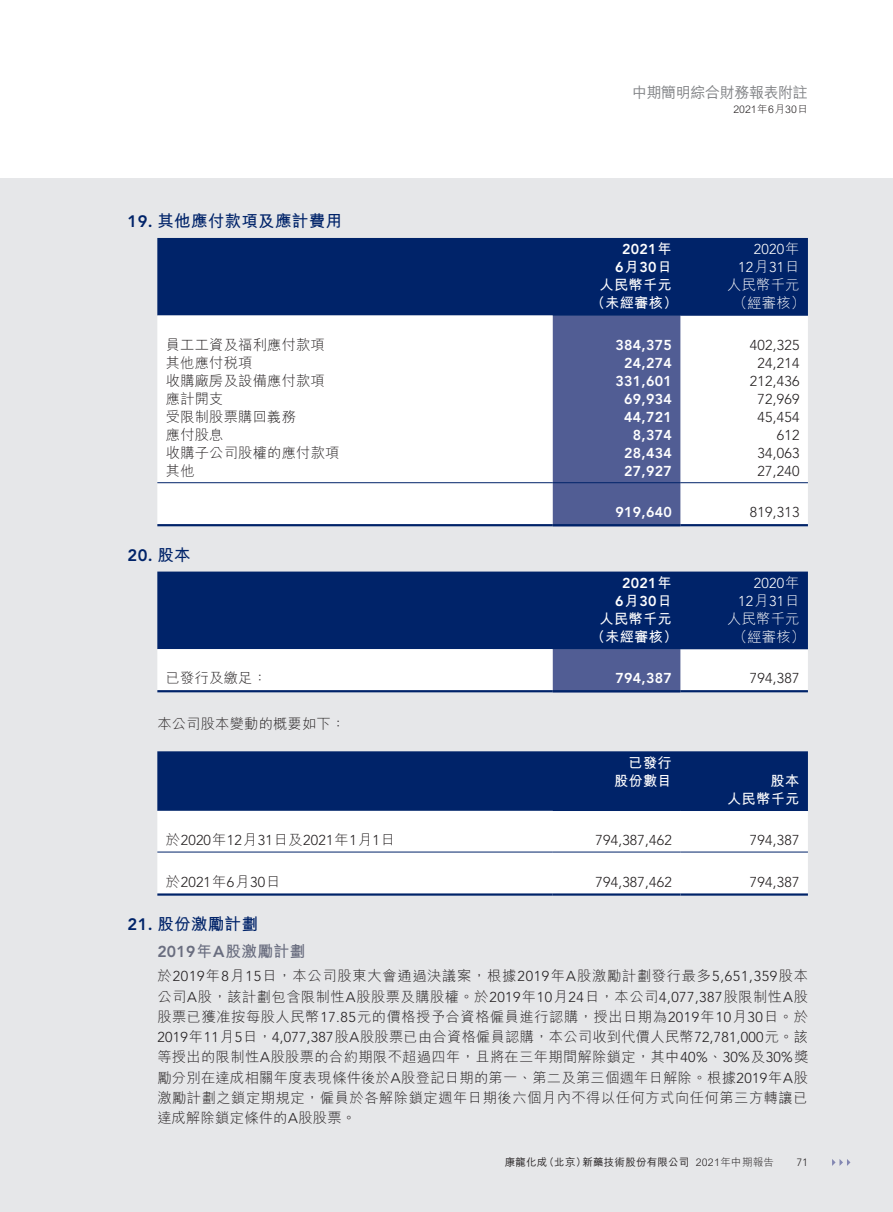
<style>
.page{position:relative;width:893px;height:1212px;background:#fff}
.page>*{position:absolute;margin:0;border:0;box-sizing:border-box;transform-origin:0 0}
.t1{font:700 16.5px "M Hei HK";letter-spacing:.02em;color:#002369}
.t2{font:800 16.5px "Avenir LT Std";color:#002369}
.t3{font:700 15.75px "M Hei HK";letter-spacing:.02em;color:#696d7f}
.t4{font:500 15px "M Hei HK";letter-spacing:-.025em;color:#808285}
.t5{font:300 14.25px/20.2px "M Hei HK";letter-spacing:.015em;color:#231f20;text-align:justify}
.t6{font:300 14.25px "Avenir LT Std";letter-spacing:.015em;color:#231f20}
.t7{font:800 14.25px/18px "Avenir LT Std";letter-spacing:.02em;color:#fff;text-align:center}
.t8{font:700 14.25px/18px "M Hei HK";letter-spacing:.02em;color:#fff;text-align:right}
.t9{font:300 14.25px/18px "Avenir LT Std";letter-spacing:.015em;color:#fff;text-align:right}
.t10{font:300 14.25px "M Hei HK";letter-spacing:.015em;color:#fff}
.t11{font:500 10.5px "M Hei HK";letter-spacing:.02em;color:#231f20}
.t12{font:300 10.5px "M Hei HK";letter-spacing:.03em;color:#231f20}
.t13{font:300 10.5px "Avenir LT Std";color:#231f20}
.s1{font-family:"Avenir LT Std";font-weight:800}
.s2{font-family:"M Hei HK";font-weight:700}
.s3{font-family:"M Hei HK"}
.s4{font-family:"Avenir LT Std"}
.s5{font-weight:300}
</style>
<div class="page">
<div style="left:0;top:179px;width:893px;height:1033px;background:#e6e7e9"></div>
<svg style="left:832px;top:1159px;width:18px;height:7px"></svg>
<div style="left:157px;top:238px;width:651px;height:77px;background:#002369"></div>
<div style="left:157px;top:315px;width:651px;height:209px;background:#fff"></div>
<div style="left:553px;top:316px;width:127px;height:208px;background:#515d94"></div>
<hr style="left:553px;top:315px;width:127px;height:1px;background:#002369">
<hr style="left:680px;top:315px;width:128px;height:1px;background:#002369">
<hr style="left:157px;top:482px;width:396px;height:1px;background:#002369">
<hr style="left:553px;top:482px;width:127px;height:1px;background:#002369">
<hr style="left:680px;top:482px;width:128px;height:1px;background:#002369">
<hr style="left:157px;top:524px;width:396px;height:2px;background:#002369">
<hr style="left:553px;top:524px;width:127px;height:2px;background:#002369">
<hr style="left:680px;top:524px;width:128px;height:2px;background:#002369">
<div style="left:157px;top:571px;width:651px;height:78px;background:#002369"></div>
<svg style="left:157px;top:649px;width:651px;height:41px;background:#dbdee9"></svg>
<hr style="left:553px;top:648px;width:127px;height:1px;background:#002369">
<hr style="left:680px;top:648px;width:128px;height:1px;background:#002369">
<hr style="left:157px;top:690px;width:396px;height:2px;background:#002369">
<hr style="left:553px;top:690px;width:127px;height:2px;background:#002369">
<hr style="left:680px;top:690px;width:128px;height:2px;background:#002369">
<div style="left:157px;top:751px;width:651px;height:60px;background:#002369"></div>
<div style="left:157px;top:811px;width:651px;height:82px;background:#fff"></div>
<hr style="left:553px;top:810px;width:127px;height:1px;background:#002369">
<hr style="left:680px;top:810px;width:128px;height:1px;background:#002369">
<hr style="left:157px;top:852px;width:396px;height:1px;background:#002369">
<hr style="left:553px;top:852px;width:127px;height:1px;background:#002369">
<hr style="left:680px;top:852px;width:128px;height:1px;background:#002369">
<hr style="left:157px;top:893px;width:396px;height:3px;background:#002369">
<hr style="left:553px;top:893px;width:127px;height:3px;background:#002369">
<hr style="left:680px;top:893px;width:128px;height:3px;background:#002369">
<p class="t1" style="left:128px;top:209px;width:216px"><span class="s1">19.</span> 其他應付款項及應計費用</p>
<p class="t4" style="left:632px;top:82px;width:177px">中期簡明綜合財務報表附註</p>
<p class="t12" style="left:733px;top:104px;width:76px">2021年6月30日</p>
<p class="t7" style="left:615px;top:240px;width:58px">2021<span class="s2">年<br></span>6<span class="s2">月</span>30<span class="s2">日</span></p>
<p class="t9" style="left:738px;top:240px;width:63px">2020<span class="s3">年<br></span>12<span class="s3">月</span>31<span class="s3">日</span></p>
<p class="t8" style="left:599px;top:275px;width:74px">人民幣千元</p>
<p class="t10" style="left:727px;top:278px;width:74px">人民幣千元</p>
<p class="t8" style="left:591px;top:293px;width:88px">（未經審核）</p>
<p class="t10" style="left:733px;top:296px;width:74px">（經審核）</p>
<p class="t5" style="left:166px;top:334px;width:161px">員工工資及福利應付款項</p>
<p class="t7" style="left:615px;top:336px;width:58px">384,375</p>
<p class="t6" style="left:750px;top:336px;width:51px">402,325</p>
<p class="t5" style="left:166px;top:352px;width:88px">其他應付稅項</p>
<p class="t7" style="left:624px;top:354px;width:49px">24,274</p>
<p class="t6" style="left:757px;top:354px;width:43px">24,214</p>
<p class="t5" style="left:166px;top:370px;width:161px">收購廠房及設備應付款項</p>
<p class="t7" style="left:615px;top:372px;width:58px">331,601</p>
<p class="t6" style="left:750px;top:372px;width:51px">212,436</p>
<p class="t5" style="left:166px;top:388px;width:59px">應計開支</p>
<p class="t7" style="left:624px;top:390px;width:49px">69,934</p>
<p class="t6" style="left:758px;top:390px;width:43px">72,969</p>
<p class="t5" style="left:166px;top:406px;width:132px">受限制股票購回義務</p>
<p class="t7" style="left:624px;top:408px;width:49px">44,721</p>
<p class="t6" style="left:758px;top:408px;width:43px">45,454</p>
<p class="t5" style="left:166px;top:424px;width:59px">應付股息</p>
<p class="t7" style="left:633px;top:426px;width:41px">8,374</p>
<p class="t6" style="left:777px;top:426px;width:24px">612</p>
<p class="t5" style="left:166px;top:442px;width:175px">收購子公司股權的應付款項</p>
<p class="t7" style="left:624px;top:444px;width:49px">28,434</p>
<p class="t6" style="left:758px;top:444px;width:43px">34,063</p>
<p class="t5" style="left:166px;top:460px;width:30px">其他</p>
<p class="t7" style="left:624px;top:462px;width:49px">27,927</p>
<p class="t6" style="left:758px;top:462px;width:43px">27,240</p>
<p class="t7" style="left:615px;top:503px;width:58px">919,640</p>
<p class="t6" style="left:750px;top:504px;width:51px">819,313</p>
<p class="t2" style="left:128px;top:545px;width:65px">20. <span class="s2">股本</span></p>
<p class="t7" style="left:615px;top:574px;width:58px">2021<span class="s2">年<br></span>6<span class="s2">月</span>30<span class="s2">日</span></p>
<p class="t9" style="left:738px;top:574px;width:63px">2020<span class="s3">年<br></span>12<span class="s3">月</span>31<span class="s3">日</span></p>
<p class="t8" style="left:599px;top:608px;width:74px">人民幣千元</p>
<p class="t10" style="left:727px;top:611px;width:74px">人民幣千元</p>
<p class="t8" style="left:591px;top:626px;width:88px">（未經審核）</p>
<p class="t10" style="left:733px;top:629px;width:74px">（經審核）</p>
<p class="t5" style="left:166px;top:668px;width:103px">已發行及繳足：</p>
<p class="t7" style="left:615px;top:669px;width:58px">794,387</p>
<p class="t6" style="left:750px;top:670px;width:51px">794,387</p>
<p class="t5" style="left:157px;top:714px;width:189px">本公司股本變動的概要如下：</p>
<p class="t8" style="left:614px;top:752px;width:59px">已發行股份數目</p>
<p class="t8" style="left:727px;top:770px;width:74px">股本<br>人民幣千元</p>
<p class="t6" style="left:166px;top:832px;width:231px"><span class="s3">於</span>2020<span class="s3">年</span>12<span class="s3">月</span>31<span class="s3">日及</span>2021<span class="s3">年</span>1<span class="s3">月</span>1<span class="s3">日</span></p>
<p class="t6" style="left:595px;top:832px;width:78px">794,387,462</p>
<p class="t6" style="left:750px;top:832px;width:51px">794,387</p>
<p class="t6" style="left:166px;top:873px;width:116px"><span class="s3">於</span>2021<span class="s3">年</span>6<span class="s3">月</span>30<span class="s3">日</span></p>
<p class="t6" style="left:595px;top:873px;width:78px">794,387,462</p>
<p class="t6" style="left:750px;top:873px;width:51px">794,387</p>
<p class="t1" style="left:128px;top:912px;width:132px"><span class="s1">21.</span> 股份激勵計劃</p>
<p class="t3" style="left:157px;top:939px;width:150px"><span class="s1">2019</span>年<span class="s1">A</span>股激勵計劃</p>
<p class="t5" style="left:157px;top:966px;width:652px">於<span class="s4">2019</span>年<span class="s4">8</span>月<span class="s4">15</span>日，本公司股東大會通過決議案，根據<span class="s4">2019</span>年<span class="s4">A</span>股激勵計劃發行最多<span class="s4">5,651,359</span>股本公司<span class="s4">A</span>股，該計劃包含限制性<span class="s4">A</span>股股票及購股權。於<span class="s4">2019</span>年<span class="s4">10</span>月<span class="s4">24</span>日，本公司<span class="s4">4,077,387</span>股限制性<span class="s4">A</span>股股票已獲准按每股人民幣<span class="s4">17.85</span>元的價格授予合資格僱員進行認購，授出日期為<span class="s4">2019</span>年<span class="s4">10</span>月<span class="s4">30</span>日。於<span class="s4">2019</span>年<span class="s4">11</span>月<span class="s4">5</span>日，<span class="s4">4,077,387</span>股<span class="s4">A</span>股股票已由合資格僱員認購，本公司收到代價人民幣<span class="s4">72,781,000</span>元。該等授出的限制性<span class="s4">A</span>股股票的合約期限不超過四年，且將在三年期間解除鎖定，其中<span class="s4">40%</span>、<span class="s4">30%</span>及<span class="s4">30%</span>獎勵分別在達成相關年度表現條件後於<span class="s4">A</span>股登記日期的第一、第二及第三個週年日解除。根據<span class="s4">2019</span>年<span class="s4">A</span>股激勵計劃之鎖定期規定，僱員於各解除鎖定週年日期後六個月內不得以任何方式向任何第三方轉讓已達成解除鎖定條件的<span class="s4">A</span>股股票。</p>
<p class="t11" style="left:505px;top:1154px;width:271px">康龍化成（北京）新藥技術股份有限公司 <span class="s5">2021年中期報告</span></p>
<p class="t13" style="left:797px;top:1156px;width:13px">71</p>
</div>
